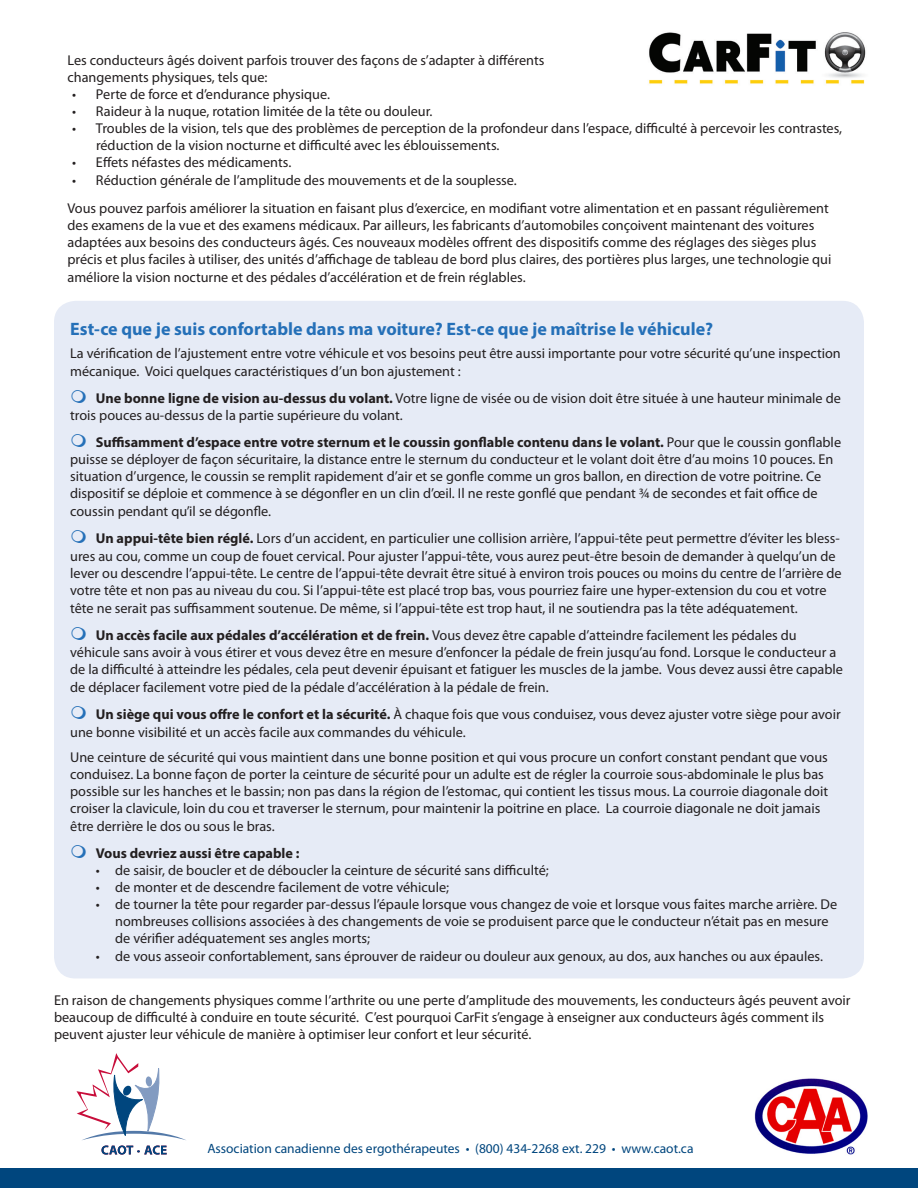
<style>
.page{position:relative;width:918px;height:1188px;background:#fff}
.page>*{position:absolute;margin:0;border:0;box-sizing:border-box;transform-origin:0 0}
.t1{font:700 18px "Myriad Pro";color:#2570b8}
.t2{font:14.25px/17.4px "Myriad Pro";color:#231f20}
.t3{font:700 14.25px "Myriad Pro";color:#231f20}
.t4{font:13.5px "Myriad Pro";color:#00467e}
.s1{font-weight:700}
</style>
<div class="page">
<div style="left:54px;top:301px;width:810px;height:677px;background:#e6ebf6;border-radius:22px"></div>
<img style="left:754px;top:1078px;width:114px;height:77px">
<svg style="left:76px;top:1053px;width:110px;height:102px"></svg>
<div style="left:0;top:1169px;width:918px;height:19px;background:#00467e"></div>
<img style="left:649px;top:32px;width:217px;height:52px">
<p class="t2" style="left:68px;top:52px;width:478px">Les conducteurs âgés doivent parfois trouver des façons de s’adapter à différents changements physiques, tels que:</p>
<p class="t2" style="left:72px;top:86px;width:259px">• Perte de force et d’endurance physique.</p>
<p class="t2" style="left:72px;top:103px;width:362px">• Raideur à la nuque, rotation limitée de la tête ou douleur.</p>
<p class="t2" style="left:96px;top:120px;width:748px;text-indent:-24px">• Troubles de la vision, tels que des problèmes de perception de la profondeur dans l’espace, difficulté à percevoir les contrastes, réduction de la vision nocturne et difficulté avec les éblouissements.</p>
<p class="t2" style="left:72px;top:154px;width:221px">• Effets néfastes des médicaments.</p>
<p class="t2" style="left:72px;top:172px;width:446px">• Réduction générale de l’amplitude des mouvements et de la souplesse.</p>
<p class="t2" style="left:68px;top:200px;width:766px">Vous pouvez parfois améliorer la situation en faisant plus d’exercice, en modifiant votre alimentation et en passant régulièrement des examens de la vue et des examens médicaux. Par ailleurs, les fabricants d’automobiles conçoivent maintenant des voitures adaptées aux besoins des conducteurs âgés. Ces nouveaux modèles offrent des dispositifs comme des réglages des sièges plus précis et plus faciles à utiliser, des unités d’affichage de tableau de bord plus claires, des portières plus larges, une technologie qui améliore la vision nocturne et des pédales d’accélération et de frein réglables.</p>
<p class="t1" style="left:70px;top:317px;width:645px">Est-ce que je suis confortable dans ma voiture? Est-ce que je maîtrise le véhicule?</p>
<p class="t2" style="left:70px;top:345px;width:772px;line-height:18px">La vérification de l’ajustement entre votre véhicule et vos besoins peut être aussi importante pour votre sécurité qu’une inspection mécanique. Voici quelques caractéristiques d’un bon ajustement :</p>
<p class="t2" style="left:70px;top:390px;width:772px;text-indent:26px"><span class="s1">Une bonne ligne de vision au-dessus du volant.</span> Votre ligne de visée ou de vision doit être située à une hauteur minimale de trois pouces au-dessus de la partie supérieure du volant.</p>
<p class="t2" style="left:70px;top:434px;width:772px;text-indent:26px"><span class="s1">Suffisamment d’espace entre votre sternum et le coussin gonflable contenu dans le volant.</span> Pour que le coussin gonflable puisse se déployer de façon sécuritaire, la distance entre le sternum du conducteur et le volant doit être d’au moins 10 pouces. En situation d’urgence, le coussin se remplit rapidement d’air et se gonfle comme un gros ballon, en direction de votre poitrine. Ce dispositif se déploie et commence à se dégonfler en un clin d’œil. Il ne reste gonflé que pendant ¾ de secondes et fait office de coussin pendant qu’il se dégonfle.</p>
<p class="t2" style="left:70px;top:530px;width:773px;text-indent:26px"><span class="s1">Un appui-tête bien réglé.</span> Lors d’un accident, en particulier une collision arrière, l’appui-tête peut permettre d’éviter les bless&shy;ures au cou, comme un coup de fouet cervical. Pour ajuster l’appui-tête, vous aurez peut-être besoin de demander à quelqu’un de lever ou descendre l’appui-tête. Le centre de l’appui-tête devrait être situé à environ trois pouces ou moins du centre de l’arrière de votre tête et non pas au niveau du cou. Si l’appui-tête est placé trop bas, vous pourriez faire une hyper-extension du cou et votre tête ne serait pas suffisamment soutenue. De même, si l’appui-tête est trop haut, il ne soutiendra pas la tête adéquatement.</p>
<p class="t2" style="left:70px;top:627px;width:774px;text-indent:26px"><span class="s1">Un accès facile aux pédales d’accélération et de frein.</span> Vous devez être capable d’atteindre facilement les pédales du véhicule sans avoir à vous étirer et vous devez être en mesure d’enfoncer la pédale de frein jusqu’au fond. Lorsque le conducteur a de la difficulté à atteindre les pédales, cela peut devenir épuisant et fatiguer les muscles de la jambe. Vous devez aussi être capable de déplacer facilement votre pied de la pédale d’accélération à la pédale de frein.</p>
<p class="t2" style="left:70px;top:705px;width:772px;line-height:18px;text-indent:26px"><span class="s1">Un siège qui vous offre le confort et la sécurité.</span> À chaque fois que vous conduisez, vous devez ajuster votre siège pour avoir une bonne visibilité et un accès facile aux commandes du véhicule.</p>
<p class="t2" style="left:70px;top:749px;width:759px">Une ceinture de sécurité qui vous maintient dans une bonne position et qui vous procure un confort constant pendant que vous conduisez. La bonne façon de porter la ceinture de sécurité pour un adulte est de régler la courroie sous-abdominale le plus bas possible sur les hanches et le bassin; non pas dans la région de l’estomac, qui contient les tissus mous. La courroie diagonale doit croiser la clavicule, loin du cou et traverser le sternum, pour maintenir la poitrine en place. La courroie diagonale ne doit jamais être derrière le dos ou sous le bras.</p>
<p class="t3" style="left:96px;top:844px;width:205px">Vous devriez aussi être capable :</p>
<p class="t2" style="left:96px;top:862px;width:455px">• de saisir, de boucler et de déboucler la ceinture de sécurité sans difficulté;</p>
<p class="t2" style="left:96px;top:879px;width:355px">• de monter et de descendre facilement de votre véhicule;</p>
<p class="t2" style="left:115px;top:896px;width:724px;text-indent:-20px">• de tourner la tête pour regarder par-dessus l’épaule lorsque vous changez de voie et lorsque vous faites marche arrière. De nombreuses collisions associées à des changements de voie se produisent parce que le conducteur n’était pas en mesure de vérifier adéquatement ses angles morts;</p>
<p class="t2" style="left:96px;top:947px;width:729px">• de vous asseoir confortablement, sans éprouver de raideur ou douleur aux genoux, au dos, aux hanches ou aux épaules.</p>
<p class="t2" style="left:54px;top:992px;width:798px">En raison de changements physiques comme l’arthrite ou une perte d’amplitude des mouvements, les conducteurs âgés peuvent avoir beaucoup de difficulté à conduire en toute sécurité. C’est pourquoi CarFit s’engage à enseigner aux conducteurs âgés comment ils peuvent ajuster leur véhicule de manière à optimiser leur confort et leur sécurité.</p>
<p class="t4" style="left:207px;top:1141px;width:488px">Association canadienne des ergothérapeutes • (800) 434-2268 ext. 229 • www.caot.ca</p>
</div>
